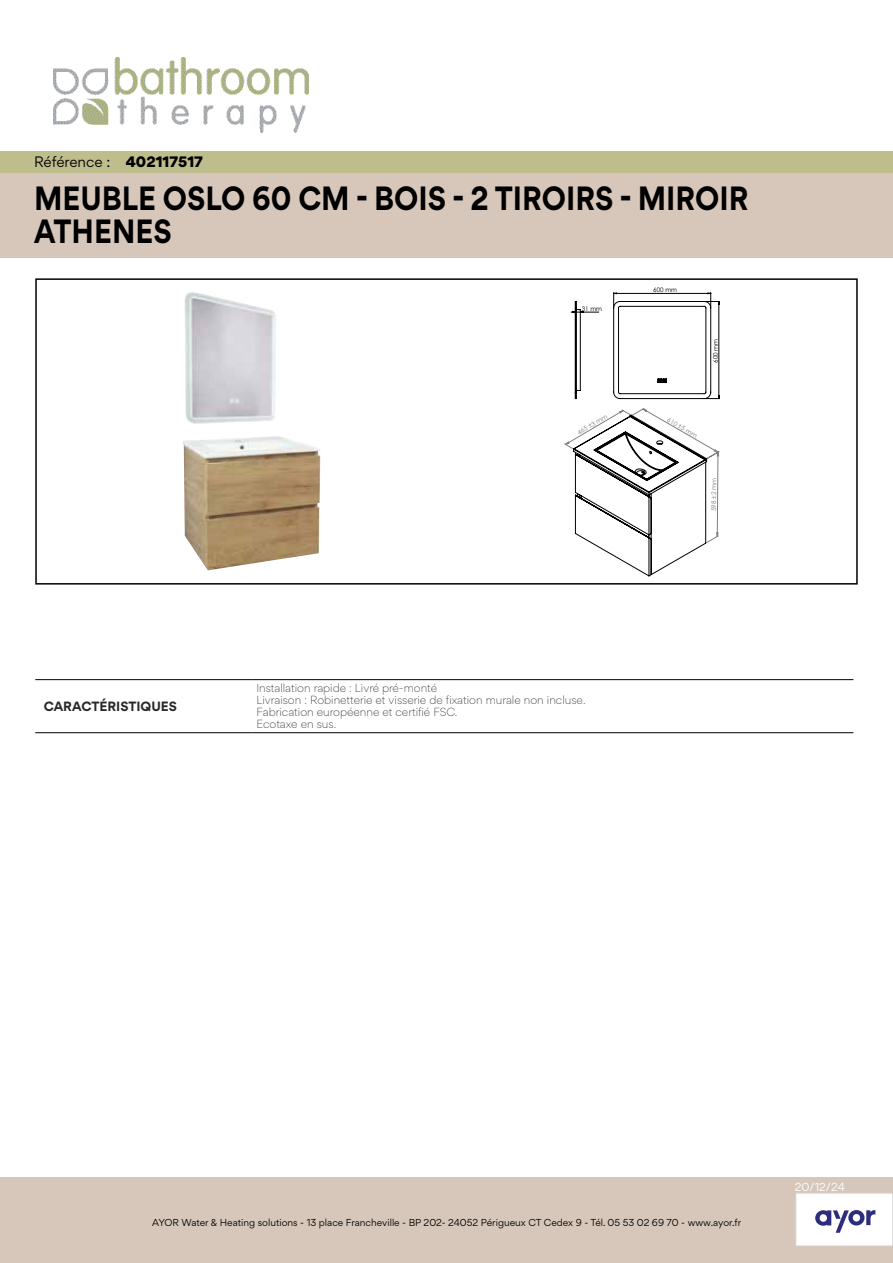
<style>
.page{position:relative;width:893px;height:1263px;background:#fff}
.page>*{position:absolute;margin:0;border:0;box-sizing:border-box;transform-origin:0 0}
.t1{font:700 30px/33px "Gordita";color:#000;scale:.9 1}
.t2{font:13.5px "Gordita";letter-spacing:-.005em;color:#000}
.t3{font:700 12px "Gordita";color:#282827}
.t4{font:300 10.5px/12px "Gordita";color:#282827}
.t5{font:10.5px "Gordita";color:#fff}
.t6{font:9px "Gordita";color:#000}
.t7{font:6.45px "Century Gothic";color:#808081}
.t8{font:6.3px "Century Gothic";color:#000}
.s1{font-weight:900}
</style>
<div class="page">
<svg style="left:564px;top:408px;width:155px;height:168px"></svg>
<svg style="left:571px;top:293px;width:149px;height:106px"></svg>
<div style="left:0;top:172px;width:893px;height:85px;background:#d7c7ba"></div>
<div style="left:0;top:1178px;width:893px;height:85px;background:#d7c7ba"></div>
<div style="left:796px;top:1193px;width:97px;height:53px;background:#fff"></div>
<div style="left:795px;top:1193px;width:98px;height:53px;border:1px solid #dadada"></div>
<img style="left:183px;top:292px;width:138px;height:278px">
<hr style="left:35px;top:679px;width:217px;height:1px;background:#000">
<hr style="left:252px;top:679px;width:601px;height:1px;background:#000">
<hr style="left:35px;top:732px;width:217px;height:1px;background:#000">
<hr style="left:252px;top:732px;width:601px;height:1px;background:#000">
<div style="left:35px;top:278px;width:823px;height:307px;border:2px solid #000"></div>
<svg style="left:815px;top:1210px;width:60px;height:23px"></svg>
<img style="left:53px;top:57px;width:256px;height:75px">
<div style="left:0;top:151px;width:893px;height:21px;background:#bebe8d"></div>
<p class="t2" style="left:34px;top:152px;width:170px">Référence : <span class="s1">402117517</span></p>
<h1 class="t1" style="left:34px;top:182px;width:795px">MEUBLE OSLO 60 CM - BOIS - 2 TIROIRS - MIROIR<br>ATHENES</h1>
<p class="t3" style="left:44px;top:697px;width:135px">CARACTÉRISTIQUES</p>
<p class="t8" style="left:582px;top:304px;width:22px">31 mm</p>
<p class="t7" style="left:576px;top:429px;width:35px;rotate:-30deg">465 ±3 mm</p>
<p class="t8" style="left:653px;top:286px;width:25px">600 mm</p>
<p class="t8" style="left:711px;top:363px;width:25px;rotate:-90deg">600 mm</p>
<p class="t7" style="left:670px;top:415px;width:35px;rotate:30deg">610 ±5 mm</p>
<p class="t7" style="left:709px;top:511px;width:35px;rotate:-90deg">895 2± m m</p>
<p class="t4" style="left:256px;top:682px;width:331px">Installation rapide : Livré pré-monté<br>Livraison : Robinetterie et visserie de fixation murale non incluse.<br>Fabrication européenne et certifié FSC.<br>Ecotaxe en sus.</p>
<p class="t6" style="left:152px;top:1216px;width:590px">AYOR Water &amp; Heating solutions - 13 place Francheville - BP 202- 24052 Périgueux CT Cedex 9 - Tél. 05 53 02 69 70 - www.ayor.fr</p>
<p class="t5" style="left:795px;top:1179px;width:52px">20/12/24</p>
</div>
